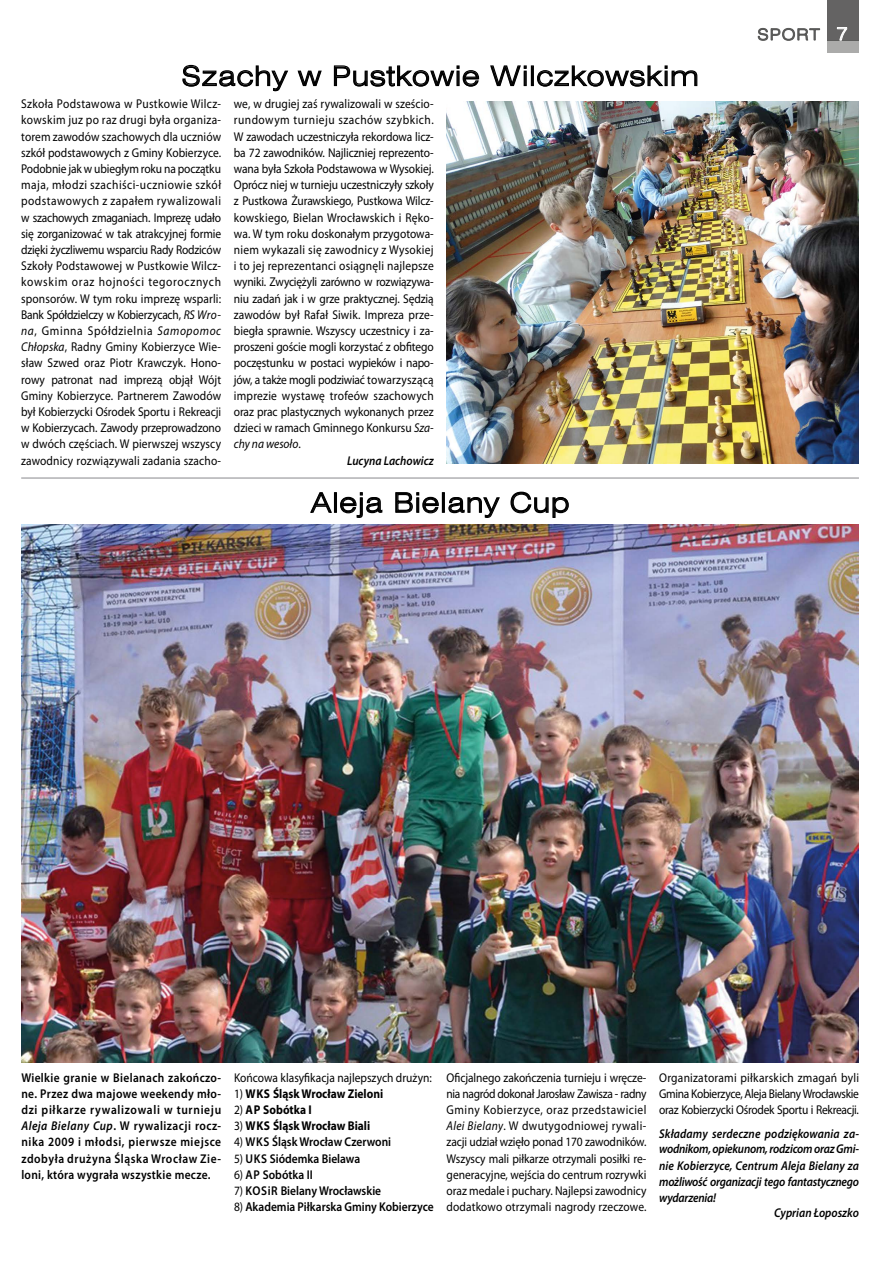
<style>
.page{position:relative;width:893px;height:1263px;background:#fff}
.page>*{position:absolute;margin:0;border:0;box-sizing:border-box;transform-origin:0 0}
.t1{font:27px "Swis 721 Lt Ex EU";letter-spacing:.04em;color:#000}
.t2{font:15.75px "Swis 721 Lt Ex EU";letter-spacing:.075em;color:#575756}
.t3{font:12.75px/16.2px "Myriad Pro";color:#000;text-align:justify;scale:.9 1}
.t4{font:600 12.75px/16.2px "Myriad Pro";color:#000;text-align:justify;scale:.9 1}
.t5{font:italic 600 12.75px "Myriad Pro";letter-spacing:-.01em;color:#000;scale:.9 1}
.t6{font:12.75px "Myriad Pro";letter-spacing:.02em;color:#000;scale:.9 1}
.t7{font:12.75px "Myriad Pro";letter-spacing:-.02em;color:#000;scale:.9 1}
.t8{font:italic 600 12.75px "Myriad Pro";letter-spacing:.01em;color:#000;scale:.9 1}
.t9{font:700 12.75px "Myriad Pro";color:#000;scale:.9 1}
.t10{font:12.75px "Myriad Pro";letter-spacing:.025em;color:#000;scale:.9 1}
.t11{font:12.75px "Myriad Pro";letter-spacing:.04em;color:#000;scale:.9 1}
.t12{font:italic 12.75px "Myriad Pro";color:#000;scale:.9 1}
.s1{font-style:italic}
.s2{font-style:normal}
.s3{font-size:18px;color:#fff}
.s4{font-weight:400}
</style>
<div class="page">
<svg style="left:310px;top:492px;width:22px;height:21px"></svg>
<div style="left:334px;top:492px;width:3px;height:21px;border:1px solid #000"></div>
<svg style="left:340px;top:492px;width:43px;height:26px"></svg>
<svg style="left:395px;top:492px;width:44px;height:22px"></svg>
<div style="left:442px;top:492px;width:3px;height:21px;border:1px solid #000"></div>
<svg style="left:448px;top:497px;width:52px;height:21px"></svg>
<svg style="left:510px;top:491px;width:59px;height:27px"></svg>
<img style="left:21px;top:525px;width:838px;height:537px">
<hr style="left:21px;top:477px;width:838px;height:2px;background:#969699">
<svg style="left:182px;top:64px;width:107px;height:28px"></svg>
<svg style="left:297px;top:70px;width:25px;height:17px"></svg>
<svg style="left:333px;top:65px;width:147px;height:22px"></svg>
<svg style="left:490px;top:65px;width:37px;height:22px"></svg>
<div style="left:524px;top:71px;width:3px;height:15px;border:1px solid #000"></div>
<div style="left:531px;top:65px;width:3px;height:21px;border:1px solid #000"></div>
<svg style="left:537px;top:65px;width:161px;height:22px"></svg>
<img style="left:446px;top:102px;width:413px;height:361px">
<div style="left:827px;top:0;width:32px;height:40px;background:#646363"></div>
<div style="left:827px;top:40px;width:32px;height:13px;background:#ababaa"></div>
<svg style="left:837px;top:27px;width:10px;height:14px"></svg>
<svg style="left:757px;top:28px;width:63px;height:13px"></svg>
<h1 class="t1" style="left:181px;top:60px;width:519px">Szachy w Pustkowie Wilczkowskim</h1>
<p class="t3" style="left:234px;top:96px;width:224px">we, w drugiej zaś rywalizowali w sześcio-</p>
<p class="t11" style="left:234px;top:112px;width:224px">rundowym turnieju szachów szybkich.</p>
<p class="t3" style="left:234px;top:128px;width:224px">W zawodach uczestniczyła rekordowa licz-</p>
<p class="t3" style="left:234px;top:144px;width:224px">ba 72 zawodników. Najliczniej reprezento-</p>
<p class="t3" style="left:234px;top:160px;width:224px">wana była Szkoła Podstawowa w Wysokiej.</p>
<p class="t3" style="left:234px;top:177px;width:224px">Oprócz niej w turnieju uczestniczyły szkoły</p>
<p class="t3" style="left:234px;top:193px;width:224px">z Pustkowa Żurawskiego, Pustkowa Wilcz-</p>
<p class="t6" style="left:234px;top:209px;width:224px">kowskiego, Bielan Wrocławskich i Ręko-</p>
<p class="t3" style="left:234px;top:225px;width:224px">wa. W tym roku doskonałym przygotowa-</p>
<p class="t10" style="left:234px;top:242px;width:224px">niem wykazali się zawodnicy z Wysokiej</p>
<p class="t6" style="left:234px;top:258px;width:224px">i to jej reprezentanci osiągnęli najlepsze</p>
<p class="t7" style="left:234px;top:274px;width:224px">wyniki. Zwyciężyli zarówno w rozwiązywa-</p>
<p class="t3" style="left:234px;top:290px;width:224px">niu zadań jak i w grze praktycznej. Sędzią</p>
<p class="t3" style="left:234px;top:306px;width:224px">zawodów był Rafał Siwik. Impreza prze-</p>
<p class="t3" style="left:234px;top:322px;width:224px">biegła sprawnie. Wszyscy uczestnicy i za-</p>
<p class="t3" style="left:234px;top:339px;width:224px">proszeni goście mogli korzystać z obfitego</p>
<p class="t3" style="left:234px;top:355px;width:224px">poczęstunku w postaci wypieków i napo-</p>
<p class="t7" style="left:234px;top:371px;width:224px">jów, a także mogli podziwiać towarzyszącą</p>
<p class="t6" style="left:234px;top:388px;width:224px">imprezie wystawę trofeów szachowych</p>
<p class="t3" style="left:234px;top:403px;width:224px">oraz prac plastycznych wykonanych przez</p>
<p class="t3" style="left:234px;top:420px;width:224px">dzieci w ramach Gminnego Konkursu <span class="s1">Sza-</span></p>
<p class="t12" style="left:234px;top:436px;width:76px">chy na wesoło<span class="s2">.</span></p>
<p class="t5" style="left:347px;top:452px;width:98px">Lucyna Lachowicz</p>
<p class="t3" style="left:21px;top:96px;width:224px">Szkoła Podstawowa w Pustkowie Wilcz&shy;kowskim juz po raz drugi była organiza&shy;torem zawodów szachowych dla uczniów szkół podstawowych z Gminy Kobierzyce.<br>Podobnie jak w ubiegłym roku na początku maja, młodzi szachiści-uczniowie szkół podstawowych z zapałem rywalizowali w szachowych zmaganiach. Imprezę udało się zorganizować w tak atrakcyjnej formie dzięki życzliwemu wsparciu Rady Rodziców Szkoły Podstawowej w Pustkowie Wilcz&shy;kowskim oraz hojności tegorocznych sponsorów. W tym roku imprezę wsparli:<br>Bank Spółdzielczy w Kobierzycach, <span class="s1">RS Wro&shy;na</span>, Gminna Spółdzielnia <span class="s1">Samopomoc Chłopska</span>, Radny Gminy Kobierzyce Wie&shy;sław Szwed oraz Piotr Krawczyk. Hono&shy;rowy patronat nad imprezą objął Wójt Gminy Kobierzyce. Partnerem Zawodów był Kobierzycki Ośrodek Sportu i Rekreacji w Kobierzycach. Zawody przeprowadzono w dwóch częściach. W pierwszej wszyscy zawodnicy rozwiązywali zadania szacho-</p>
<h1 class="t1" style="left:311px;top:487px;width:260px">Aleja Bielany Cup</h1>
<p class="t2" style="left:757px;top:25px;width:92px">SPORT <span class="s3">7</span></p>
<p class="t4" style="left:21px;top:1069px;width:224px">Wielkie granie w Bielanach zakończo&shy;ne. Przez dwa majowe weekendy mło&shy;dzi piłkarze rywalizowali w turnieju <span class="s1">Aleja Bielany Cup</span>. W rywalizacji rocz&shy;nika 2009 i młodsi, pierwsze miejsce zdobyła drużyna Śląska Wrocław Zie&shy;loni, która wygrała wszystkie mecze.</p>
<p class="t3" style="left:234px;top:1069px;width:221px">Końcowa klasyfikacja najlepszych drużyn:</p>
<p class="t9" style="left:234px;top:1085px;width:167px"><span class="s4">1)</span> WKS Śląsk Wrocław Zieloni</p>
<p class="t9" style="left:234px;top:1101px;width:88px"><span class="s4">2)</span> AP Sobótka I</p>
<p class="t9" style="left:234px;top:1118px;width:153px"><span class="s4">3)</span> WKS Śląsk Wrocław Biali</p>
<p class="t4" style="left:234px;top:1134px;width:176px"><span class="s4">4)</span> WKS Śląsk Wrocław Czerwoni</p>
<p class="t4" style="left:234px;top:1150px;width:142px"><span class="s4">5)</span> UKS Siódemka Bielawa</p>
<p class="t4" style="left:234px;top:1166px;width:89px"><span class="s4">6)</span> AP Sobótka II</p>
<p class="t4" style="left:234px;top:1182px;width:165px"><span class="s4">7)</span> KOSiR Bielany Wrocławskie</p>
<p class="t4" style="left:234px;top:1198px;width:224px"><span class="s4">8)</span> Akademia Piłkarska Gminy Kobierzyce</p>
<p class="t3" style="left:447px;top:1069px;width:224px">Oficjalnego zakończenia turnieju i wręcze&shy;nia nagród dokonał Jarosław Zawisza - radny Gminy Kobierzyce, oraz przedstawiciel <span class="s1">Alei Bielany</span>. W dwutygodniowej rywali&shy;zacji udział wzięło ponad 170 zawodników.<br>Wszyscy mali piłkarze otrzymali posiłki re&shy;generacyjne, wejścia do centrum rozrywki oraz medale i puchary. Najlepsi zawodnicy dodatkowo otrzymali nagrody rzeczowe.</p>
<p class="t3" style="left:659px;top:1069px;width:223px">Organizatorami piłkarskich zmagań byli Gmina Kobierzyce, Aleja Bielany Wrocławskie oraz Kobierzycki Ośrodek Sportu i Rekreacji.</p>
<p class="t8" style="left:659px;top:1126px;width:223px">Składamy serdeczne podziękowania za-</p>
<p class="t5" style="left:659px;top:1141px;width:223px">wodnikom, opiekunom, rodzicom oraz Gmi-</p>
<p class="t8" style="left:659px;top:1157px;width:223px">nie Kobierzyce, Centrum Aleja Bielany za</p>
<p class="t5" style="left:659px;top:1173px;width:223px">możliwość organizacji tego fantastycznego</p>
<p class="t5" style="left:659px;top:1189px;width:65px">wydarzenia!</p>
<p class="t5" style="left:774px;top:1205px;width:96px">Cyprian Łoposzko</p>
</div>
